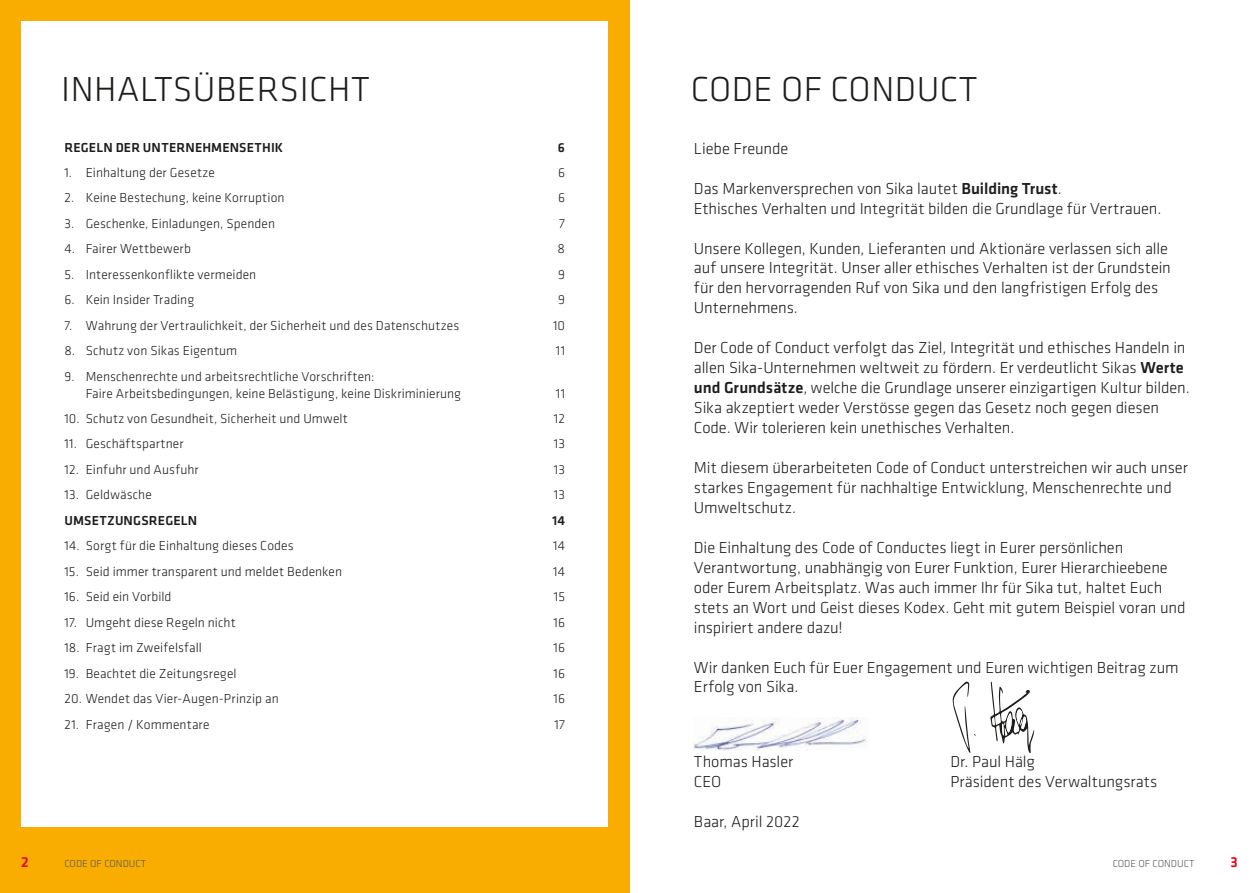
<style>
.page{position:relative;width:1259px;height:893px;background:#fff}
.page>*{position:absolute;margin:0;border:0;box-sizing:border-box;transform-origin:0 0}
.SI_Klavica_HL2{font:300 36px "Klavika";letter-spacing:.015em;color:#1d1d1b}
.SI_Klavika_copy{font:300 16.5px/20px "Klavika";letter-spacing:-.005em;color:#1d1d1b}
.t1{font:500 15px "Klavika";color:#e30614}
.SI_Klavika_copy-2{font:300 13.5px/17px "Klavika";letter-spacing:.005em;color:#1d1d1b}
.SI_Klavika_copy-3{font:500 13.5px "Klavika";letter-spacing:.01em;color:#1d1d1b}
.t2{font:300 10.5px "Klavika";color:#575756}
.s1{font-weight:500}
</style>
<div class="page">
<div style="left:0;top:0;width:629px;height:893px;background:#f9ad01"></div>
<div style="left:21px;top:21px;width:587px;height:806px;background:#fff"></div>
<svg style="left:952px;top:681px;width:23px;height:72px"></svg>
<svg style="left:990px;top:682px;width:44px;height:71px"></svg>
<img style="left:694px;top:717px;width:173px;height:34px">
<p class="SI_Klavica_HL2" style="left:61px;top:68px;width:310px">INHALTSÜBERSICHT</p>
<p class="SI_Klavika_copy-3" style="left:64px;top:138px;width:220px">REGELN DER UNTERNEHMENSETHIK</p>
<p class="SI_Klavika_copy-3" style="left:558px;top:138px;width:9px">6</p>
<p class="SI_Klavika_copy-2" style="left:64px;top:164px;width:152px">1. Einhaltung der Gesetze</p>
<p class="SI_Klavika_copy-2" style="left:558px;top:164px;width:8px">6</p>
<p class="SI_Klavika_copy-2" style="left:64px;top:189px;width:222px">2. Keine Bestechung, keine Korruption</p>
<p class="SI_Klavika_copy-2" style="left:558px;top:189px;width:8px">6</p>
<p class="SI_Klavika_copy-2" style="left:64px;top:215px;width:212px">3. Geschenke, Einladungen, Spenden</p>
<p class="SI_Klavika_copy-2" style="left:559px;top:215px;width:7px">7</p>
<p class="SI_Klavika_copy-2" style="left:64px;top:240px;width:128px">4. Fairer Wettbewerb</p>
<p class="SI_Klavika_copy-2" style="left:557px;top:240px;width:9px">8</p>
<p class="SI_Klavika_copy-2" style="left:64px;top:266px;width:193px">5. Interessenkonflikte vermeiden</p>
<p class="SI_Klavika_copy-2" style="left:558px;top:266px;width:8px">9</p>
<p class="SI_Klavika_copy-2" style="left:64px;top:291px;width:131px">6. Kein Insider Trading</p>
<p class="SI_Klavika_copy-2" style="left:558px;top:291px;width:8px">9</p>
<p class="SI_Klavika_copy-2" style="left:64px;top:317px;width:396px">7. Wahrung der Vertraulichkeit, der Sicherheit und des Datenschutzes</p>
<p class="SI_Klavika_copy-2" style="left:553px;top:317px;width:14px">10</p>
<p class="SI_Klavika_copy-2" style="left:64px;top:342px;width:174px">8. Schutz von Sikas Eigentum</p>
<p class="SI_Klavika_copy-2" style="left:556px;top:342px;width:11px">11</p>
<p class="SI_Klavika_copy-2" style="left:86px;top:367px;width:377px;text-indent:-21px">9. Menschenrechte und arbeitsrechtliche Vorschriften:<br>Faire Arbeitsbedingungen, keine Belästigung, keine Diskriminierung</p>
<p class="SI_Klavika_copy-2" style="left:556px;top:384px;width:11px">11</p>
<p class="SI_Klavika_copy-2" style="left:64px;top:410px;width:285px">10. Schutz von Gesundheit, Sicherheit und Umwelt</p>
<p class="SI_Klavika_copy-2" style="left:554px;top:410px;width:13px">12</p>
<p class="SI_Klavika_copy-2" style="left:64px;top:435px;width:121px">11. Geschäftspartner</p>
<p class="SI_Klavika_copy-2" style="left:554px;top:435px;width:13px">13</p>
<p class="SI_Klavika_copy-2" style="left:64px;top:461px;width:136px">12. Einfuhr und Ausfuhr</p>
<p class="SI_Klavika_copy-2" style="left:554px;top:461px;width:13px">13</p>
<p class="SI_Klavika_copy-2" style="left:64px;top:486px;width:89px">13. Geldwäsche</p>
<p class="SI_Klavika_copy-2" style="left:554px;top:486px;width:13px">13</p>
<p class="SI_Klavika_copy-3" style="left:64px;top:511px;width:134px">UMSETZUNGSREGELN</p>
<p class="SI_Klavika_copy-3" style="left:552px;top:511px;width:15px">14</p>
<p class="SI_Klavika_copy-2" style="left:64px;top:537px;width:231px">14. Sorgt für die Einhaltung dieses Codes</p>
<p class="SI_Klavika_copy-2" style="left:553px;top:537px;width:14px">14</p>
<p class="SI_Klavika_copy-2" style="left:64px;top:563px;width:279px">15. Seid immer transparent und meldet Bedenken</p>
<p class="SI_Klavika_copy-2" style="left:553px;top:563px;width:14px">14</p>
<p class="SI_Klavika_copy-2" style="left:64px;top:588px;width:109px">16. Seid ein Vorbild</p>
<p class="SI_Klavika_copy-2" style="left:554px;top:588px;width:13px">15</p>
<p class="SI_Klavika_copy-2" style="left:64px;top:614px;width:173px">17. Umgeht diese Regeln nicht</p>
<p class="SI_Klavika_copy-2" style="left:553px;top:614px;width:13px">16</p>
<p class="SI_Klavika_copy-2" style="left:64px;top:639px;width:139px">18. Fragt im Zweifelsfall</p>
<p class="SI_Klavika_copy-2" style="left:553px;top:639px;width:13px">16</p>
<p class="SI_Klavika_copy-2" style="left:64px;top:664px;width:174px">19. Beachtet die Zeitungsregel</p>
<p class="SI_Klavika_copy-2" style="left:553px;top:664px;width:13px">16</p>
<p class="SI_Klavika_copy-2" style="left:64px;top:690px;width:216px">20. Wendet das Vier-Augen-Prinzip an</p>
<p class="SI_Klavika_copy-2" style="left:553px;top:690px;width:13px">16</p>
<p class="SI_Klavika_copy-2" style="left:64px;top:715px;width:147px">21. Fragen / Kommentare</p>
<p class="SI_Klavika_copy-2" style="left:554px;top:715px;width:12px">17</p>
<p class="SI_Klavica_HL2" style="left:690px;top:68px;width:288px">CODE OF CONDUCT</p>
<p class="SI_Klavika_copy" style="left:694px;top:138px;width:96px">Liebe Freunde</p>
<p class="SI_Klavika_copy" style="left:694px;top:178px;width:369px">Das Markenversprechen von Sika lautet <span class="s1">Building Trust</span>.</p>
<p class="SI_Klavika_copy" style="left:694px;top:198px;width:469px">Ethisches Verhalten und Integrität bilden die Grundlage für Vertrauen.</p>
<p class="SI_Klavika_copy" style="left:694px;top:238px;width:478px">Unsere Kollegen, Kunden, Lieferanten und Aktionäre verlassen sich alle auf unsere Integrität. Unser aller ethisches Verhalten ist der Grundstein für den hervorragenden Ruf von Sika und den langfristigen Erfolg des Unternehmens.</p>
<p class="SI_Klavika_copy" style="left:694px;top:338px;width:497px">Der Code of Conduct verfolgt das Ziel, Integrität und ethisches Handeln in allen Sika-Unternehmen weltweit zu fördern. Er verdeutlicht Sikas <span class="s1">Werte und Grundsätze</span>, welche die Grundlage unserer einzigartigen Kultur bilden.<br>Sika akzeptiert weder Verstösse gegen das Gesetz noch gegen diesen Code. Wir tolerieren kein unethisches Verhalten.</p>
<p class="SI_Klavika_copy" style="left:694px;top:457px;width:495px">Mit diesem überarbeiteten Code of Conduct unterstreichen wir auch unser starkes Engagement für nachhaltige Entwicklung, Menschenrechte und<br>Umweltschutz.</p>
<p class="SI_Klavika_copy" style="left:694px;top:537px;width:493px">Die Einhaltung des Code of Conductes liegt in Eurer persönlichen Verantwortung, unabhängig von Eurer Funktion, Eurer Hierarchieebene oder Eurem Arbeitsplatz. Was auch immer Ihr für Sika tut, haltet Euch stets an Wort und Geist dieses Kodex. Geht mit gutem Beispiel voran und inspiriert andere dazu!</p>
<p class="SI_Klavika_copy" style="left:694px;top:657px;width:486px">Wir danken Euch für Euer Engagement und Euren wichtigen Beitrag zum<br>Erfolg von Sika.</p>
<p class="SI_Klavika_copy" style="left:694px;top:752px;width:101px">Thomas Hasler</p>
<p class="SI_Klavika_copy" style="left:950px;top:752px;width:86px">Dr. Paul Hälg</p>
<p class="SI_Klavika_copy" style="left:694px;top:772px;width:29px">CEO</p>
<p class="SI_Klavika_copy" style="left:950px;top:772px;width:208px">Präsident des Verwaltungsrats</p>
<p class="SI_Klavika_copy" style="left:694px;top:811px;width:107px">Baar, April 2022</p>
<p class="t1" style="left:21px;top:852px;width:9px">2</p>
<p class="t2" style="left:64px;top:857px;width:83px">CODE OF CONDUCT</p>
<p class="t2" style="left:1112px;top:857px;width:83px">CODE OF CONDUCT</p>
<p class="t1" style="left:1230px;top:852px;width:9px">3</p>
</div>
